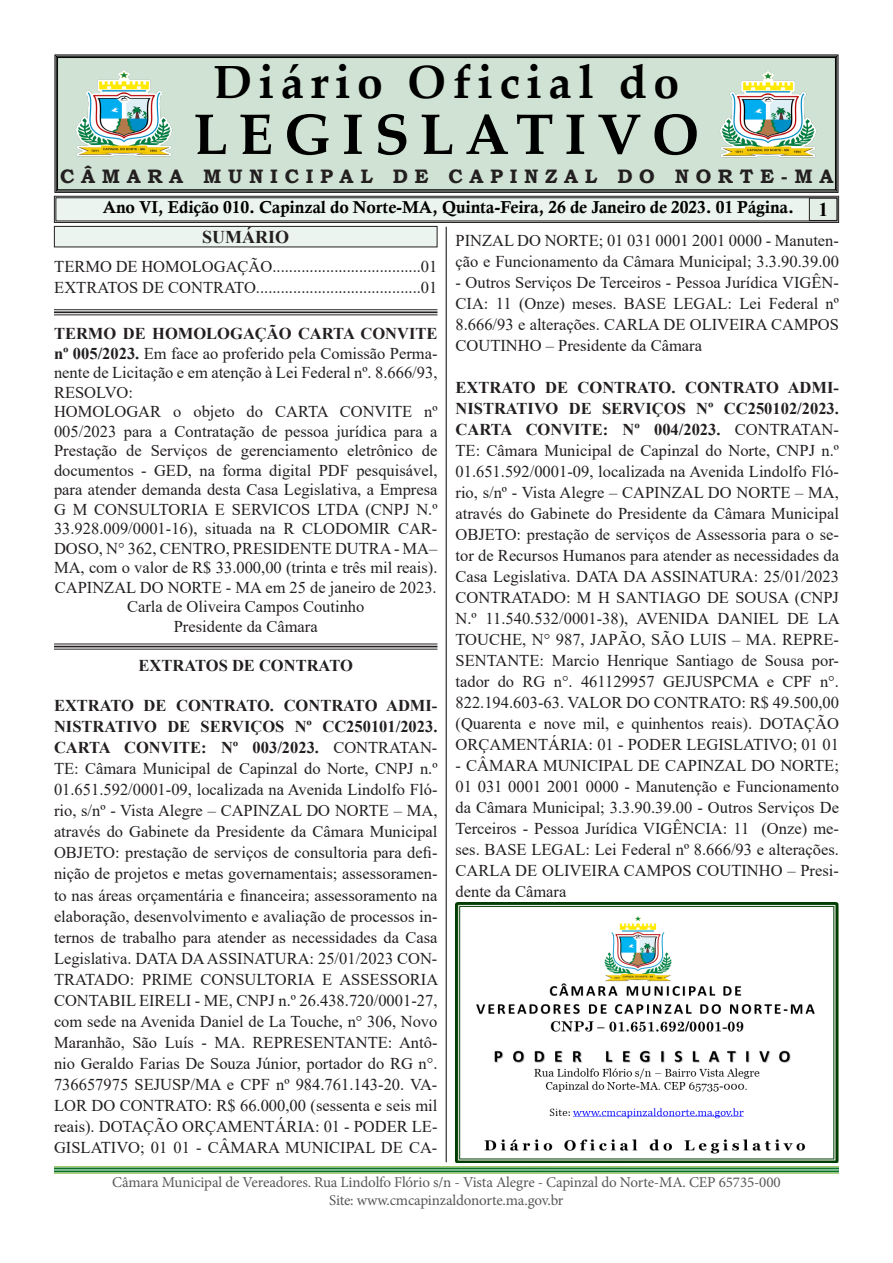
<style>
.page{position:relative;width:893px;height:1263px;background:#fff}
.page>*{position:absolute;margin:0;border:0;box-sizing:border-box;transform-origin:0 0}
.t1{font:700 57px "Palatino Linotype";letter-spacing:.185em;color:#000}
.t2{font:700 46.5px "Palatino Linotype";letter-spacing:.14em;color:#000}
.t3{font:700 19.5px "Bookman Old Style";letter-spacing:.34em;color:#231f20}
.t4{font:700 19.5px "Times New Roman";color:#000}
.t5{font:700 18px "Times New Roman";color:#231f20}
.t6{font:17.25px "Calis MT Bol";letter-spacing:-.01em;color:#000}
.t7{font:16.5px/21px "Times New Roman";color:#231f20;text-align:justify}
.t8{font:700 16.5px "Times New Roman";color:#231f20}
.t9{font:15px/18px "Minion Pro";letter-spacing:-.01em;color:#57585a;text-align:center}
.s1{font-weight:700}
</style>
<div class="page">
<svg style="left:54px;top:195px;width:785px;height:28px;background:#d6ddd8"></svg>
<div style="left:56px;top:197px;width:781px;height:24px;border:1px solid #231f20"></div>
<div style="left:54px;top:226px;width:383px;height:21px;background:#ebf4ee"></div>
<div style="left:54px;top:226px;width:383px;height:21px;border:1px solid #231f20"></div>
<hr style="left:446px;top:227px;width:1px;height:935px;background:#231f20">
<div style="left:55px;top:55px;width:783px;height:138px;background:#cfe2d3"></div>
<div style="left:57px;top:57px;width:779px;height:133px;border:1px solid #000"></div>
<div style="left:59px;top:169px;width:775px;height:14px;background:#cfe2d3"></div>
<div style="left:809px;top:198px;width:28px;height:22px;background:#e3efe6"></div>
<div style="left:809px;top:198px;width:28px;height:23px;border:1px solid #231f20"></div>
<hr style="left:54px;top:309px;width:383px;height:1px;background:#231f20">
<hr style="left:54px;top:311px;width:383px;height:2px;background:#231f20">
<hr style="left:54px;top:314px;width:383px;height:1px;background:#231f20">
<img style="left:54px;top:1167px;width:785px;height:6px">
<img style="left:68px;top:64px;width:112px;height:98px">
<img style="left:712px;top:64px;width:111px;height:98px">
<img style="left:455px;top:902px;width:384px;height:260px">
<hr style="left:54px;top:643px;width:383px;height:1px;background:#231f20">
<hr style="left:54px;top:646px;width:383px;height:1px;background:#231f20">
<hr style="left:54px;top:649px;width:383px;height:1px;background:#231f20">
<h2 class="t2" style="left:214px;top:50px;width:467px">Diário Oficial do</h2>
<h1 class="t1" style="left:194px;top:94px;width:507px">LEGISLATIVO</h1>
<p class="t3" style="left:60px;top:162px;width:775px">CÂMARA MUNICIPAL DE CAPINZAL DO NORTE-MA</p>
<p class="t4" style="left:818px;top:196px;width:11px">1</p>
<p class="t6" style="left:103px;top:198px;width:693px">Ano VI, Edição 010. Capinzal do Norte-MA, Quinta-Feira, 26 de Janeiro de 2023. 01 Página.</p>
<p class="t5" style="left:202px;top:224px;width:88px">SUMÁRIO</p>
<p class="t7" style="left:455px;top:229px;width:385px">PINZAL DO NORTE; 01 031 0001 2001 0000 - Manuten&shy;ção e Funcionamento da Câmara Municipal; 3.3.90.39.00</p>
<p class="t7" style="left:455px;top:271px;width:385px">- Outros Serviços De Terceiros - Pessoa Jurídica VIGÊN-CIA: 11 (Onze) meses. BASE LEGAL: Lei Federal nº 8.666/93 e alterações. CARLA DE OLIVEIRA CAMPOS COUTINHO – Presidente da Câmara</p>
<p class="t7" style="left:455px;top:376px;width:386px"><span class="s1">EXTRATO DE CONTRATO. CONTRATO ADMI-NISTRATIVO DE SERVIÇOS Nº CC250102/2023.<br>CARTA CONVITE: Nº 004/2023.</span> CONTRATAN-TE: Câmara Municipal de Capinzal do Norte, CNPJ n.º 01.651.592/0001-09, localizada na Avenida Lindolfo Fló&shy;rio, s/nº - Vista Alegre – CAPINZAL DO NORTE – MA, através do Gabinete do Presidente da Câmara Municipal OBJETO: prestação de serviços de Assessoria para o se&shy;tor de Recursos Humanos para atender as necessidades da Casa Legislativa. DATA DA ASSINATURA: 25/01/2023<br>CONTRATADO: M H SANTIAGO DE SOUSA (CNPJ N.º 11.540.532/0001-38), AVENIDA DANIEL DE LA TOUCHE, N° 987, JAPÃO, SÃO LUIS – MA. REPRE-SENTANTE: Marcio Henrique Santiago de Sousa por&shy;tador do RG n°. 461129957 GEJUSPCMA e CPF n°.<br>822.194.603-63. VALOR DO CONTRATO: R$ 49.500,00 (Quarenta e nove mil, e quinhentos reais). DOTAÇÃO ORÇAMENTÁRIA: 01 - PODER LEGISLATIVO; 01 01</p>
<p class="t7" style="left:455px;top:754px;width:385px">- CÂMARA MUNICIPAL DE CAPINZAL DO NORTE; 01 031 0001 2001 0000 - Manutenção e Funcionamento da Câmara Municipal; 3.3.90.39.00 - Outros Serviços De Terceiros - Pessoa Jurídica VIGÊNCIA: 11 (Onze) me&shy;ses. BASE LEGAL: Lei Federal nº 8.666/93 e alterações.<br>CARLA DE OLIVEIRA CAMPOS COUTINHO – Presi&shy;dente da Câmara</p>
<p class="t7" style="left:54px;top:256px;width:385px">TERMO DE HOMOLOGAÇÃO....................................01<br>EXTRATOS DE CONTRATO........................................01</p>
<p class="t8" style="left:54px;top:322px;width:385px">TERMO DE HOMOLOGAÇÃO CARTA CONVITE</p>
<p class="t7" style="left:54px;top:342px;width:385px"><span class="s1">nº 005/2023.</span> Em face ao proferido pela Comissão Perma-</p>
<p class="t7" style="left:54px;top:362px;width:385px">nente de Licitação e em atenção à Lei Federal nº. 8.666/93,</p>
<p class="t7" style="left:54px;top:381px;width:81px">RESOLVO:</p>
<p class="t7" style="left:54px;top:401px;width:385px">HOMOLOGAR o objeto do CARTA CONVITE nº</p>
<p class="t7" style="left:54px;top:420px;width:385px">005/2023 para a Contratação de pessoa jurídica para a</p>
<p class="t7" style="left:54px;top:440px;width:385px">Prestação de Serviços de gerenciamento eletrônico de</p>
<p class="t7" style="left:54px;top:459px;width:385px">documentos - GED, na forma digital PDF pesquisável,</p>
<p class="t7" style="left:54px;top:479px;width:385px">para atender demanda desta Casa Legislativa, a Empresa</p>
<p class="t7" style="left:54px;top:498px;width:385px">G M CONSULTORIA E SERVICOS LTDA (CNPJ N.º</p>
<p class="t7" style="left:54px;top:518px;width:385px">33.928.009/0001-16), situada na R CLODOMIR CAR-</p>
<p class="t7" style="left:54px;top:537px;width:385px">DOSO, N° 362, CENTRO, PRESIDENTE DUTRA - MA–</p>
<p class="t7" style="left:54px;top:557px;width:385px">MA, com o valor de R$ 33.000,00 (trinta e três mil reais).</p>
<p class="t7" style="left:55px;top:576px;width:383px">CAPINZAL DO NORTE - MA em 25 de janeiro de 2023.</p>
<p class="t7" style="left:127px;top:596px;width:239px">Carla de Oliveira Campos Coutinho</p>
<p class="t7" style="left:174px;top:615px;width:145px">Presidente da Câmara</p>
<p class="t8" style="left:139px;top:653px;width:216px">EXTRATOS DE CONTRATO</p>
<p class="t7" style="left:54px;top:695px;width:386px"><span class="s1">EXTRATO DE CONTRATO. CONTRATO ADMI-NISTRATIVO DE SERVIÇOS Nº CC250101/2023.<br>CARTA CONVITE: Nº 003/2023.</span> CONTRATAN-TE: Câmara Municipal de Capinzal do Norte, CNPJ n.º 01.651.592/0001-09, localizada na Avenida Lindolfo Fló&shy;rio, s/nº - Vista Alegre – CAPINZAL DO NORTE – MA, através do Gabinete da Presidente da Câmara Municipal OBJETO: prestação de serviços de consultoria para defi&shy;nição de projetos e metas governamentais; assessoramen&shy;to nas áreas orçamentária e financeira; assessoramento na elaboração, desenvolvimento e avaliação de processos in&shy;ternos de trabalho para atender as necessidades da Casa Legislativa. DATA DA ASSINATURA: 25/01/2023 CON-TRATADO: PRIME CONSULTORIA E ASSESSORIA CONTABIL EIRELI - ME, CNPJ n.º 26.438.720/0001-27, com sede na Avenida Daniel de La Touche, n° 306, Novo Maranhão, São Luís - MA. REPRESENTANTE: Antô&shy;nio Geraldo Farias De Souza Júnior, portador do RG n°.<br>736657975 SEJUSP/MA e CPF nº 984.761.143-20. VA-LOR DO CONTRATO: R$ 66.000,00 (sessenta e seis mil reais). DOTAÇÃO ORÇAMENTÁRIA: 01 - PODER LE-GISLATIVO; 01 01 - CÂMARA MUNICIPAL DE CA-</p>
<p class="t9" style="left:112px;top:1173px;width:670px">Câmara Municipal de Vereadores. Rua Lindolfo Flório s/n - Vista Alegre - Capinzal do Norte-MA. CEP 65735-000<br>Site: www.cmcapinzaldonorte.ma.gov.br</p>
</div>
